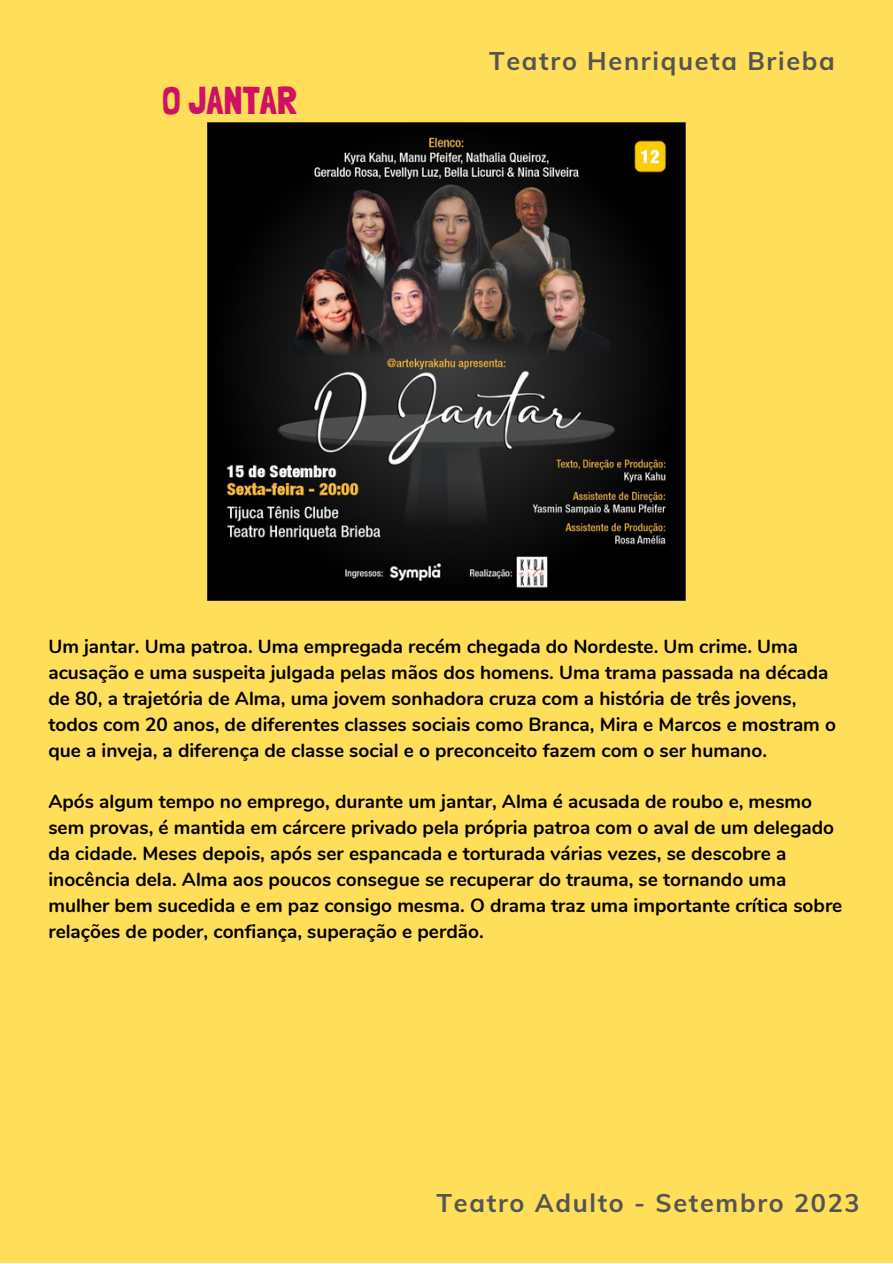
<style>
.page{position:relative;width:893px;height:1264px;background:#fff}
.page>*{position:absolute;margin:0;border:0;box-sizing:border-box;transform-origin:0 0}
.t1{font:38.7px "Londrina Solid";color:#cf1164}
.t2{font:25.2px "RTL Bayan Bold";letter-spacing:.065em;color:#545454}
.t3{font:700 19.05px/25.8px "Nunito";color:#000}
</style>
<div class="page">
<div style="left:0;top:0;width:892px;height:1262px;background:#ffde59"></div>
<img style="left:207px;top:123px;width:478px;height:477px">
<p class="t1" style="left:162px;top:77px;width:136px">O JANTAR</p>
<p class="t2" style="left:489px;top:44px;width:347px">Teatro Henriqueta Brieba</p>
<p class="t3" style="left:48px;top:634px;width:789px">Um jantar. Uma patroa. Uma empregada recém chegada do Nordeste. Um crime. Uma acusação e uma suspeita julgada pelas mãos dos homens. Uma trama passada na década de 80, a trajetória de Alma, uma jovem sonhadora cruza com a história de três jovens, todos com 20 anos, de diferentes classes sociais como Branca, Mira e Marcos e mostram o que a inveja, a diferença de classe social e o preconceito fazem com o ser humano.</p>
<p class="t3" style="left:48px;top:789px;width:795px">Após algum tempo no emprego, durante um jantar, Alma é acusada de roubo e, mesmo sem provas, é mantida em cárcere privado pela própria patroa com o aval de um delegado da cidade. Meses depois, após ser espancada e torturada várias vezes, se descobre a inocência dela. Alma aos poucos consegue se recuperar do trauma, se tornando uma mulher bem sucedida e em paz consigo mesma. O drama traz uma importante crítica sobre relações de poder, confiança, superação e perdão.</p>
<p class="t2" style="left:436px;top:1186px;width:424px">Teatro Adulto - Setembro 2023</p>
</div>
